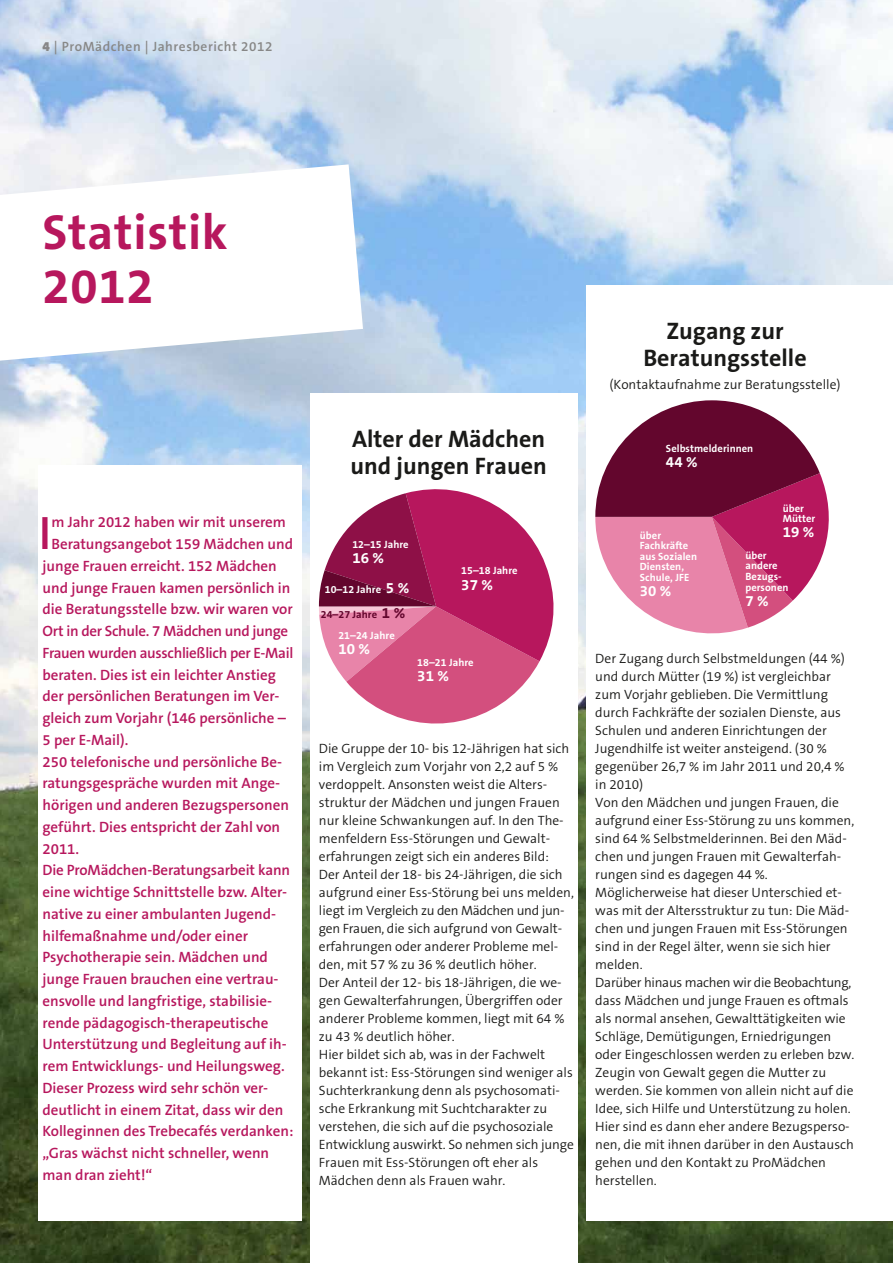
<style>
.page{position:relative;width:893px;height:1263px;background:#fff}
.page>*{position:absolute;margin:0;border:0;box-sizing:border-box;transform-origin:0 0}
.t1{font:700 49.5px/54px "The Sans CE B7";letter-spacing:.015em;color:#b7175d}
.t2{font:600 47.25px "The Sans CE B6";color:#b7175d}
.t3{font:700 24px/27px "The Sans CE B7";color:#1a1a18}
.t4{font:700 15.15px "The Sans CE B7";letter-spacing:.005em;color:#fff}
.t5{font:600 15px "The Sans CE B6";color:#b7175d}
.t6{font:600 15px "The Sans CE B6";letter-spacing:-.02em;color:#b7175d}
.t7{font:700 15px "The Sans CE B7";color:#fff}
.t8{font:300 13.5px/18px "The Sans CE B4";color:#1a1a18}
.t9{font:600 13.5px "The Sans CE B6";letter-spacing:.04em;color:#878786}
.t10{font:700 10.65px "The Sans CE B7";letter-spacing:.005em;color:#fff}
.t11{font:700 10.65px "The Sans CE B7";letter-spacing:.005em;color:#63062d}
.t12{font:700 10.5px/10.5px "The Sans CE B7";letter-spacing:.005em;color:#fff}
.s1{font-family:"The Sans CE B9";font-weight:900}
.s2{font-size:15.15px}
</style>
<div class="page">
<img style="left:0;top:0;width:893px;height:1263px">
<div style="left:587px;top:285px;width:306px;height:935px;background:#fff"></div>
<div style="left:310px;top:393px;width:268px;height:870px;background:#fff"></div>
<div style="left:38px;top:465px;width:264px;height:755px;background:#fff"></div>
<svg style="left:0;top:164px;width:363px;height:197px"></svg>
<svg style="left:319px;top:489px;width:234px;height:234px"></svg>
<svg style="left:595px;top:400px;width:234px;height:233px"></svg>
<p class="t9" style="left:43px;top:39px;width:231px"><span class="s1">4</span> | ProMädchen | Jahresbericht 2012</p>
<h1 class="t1" style="left:43px;top:208px;width:187px">Statistik<br>2012</h1>
<h2 class="t2" style="left:39px;top:507px;width:14px">I</h2>
<p class="t5" style="left:51px;top:514px;width:236px">m Jahr 2012 haben wir mit unserem</p>
<p class="t5" style="left:51px;top:536px;width:243px">Beratungsangebot 159 Mädchen und</p>
<p class="t5" style="left:43px;top:557px;width:236px">junge Frauen erreicht. 152 Mädchen</p>
<p class="t5" style="left:43px;top:579px;width:249px">und junge Frauen kamen persönlich in</p>
<p class="t5" style="left:43px;top:601px;width:252px">die Beratungsstelle bzw. wir waren vor</p>
<p class="t6" style="left:43px;top:623px;width:247px">Ort in der Schule. 7 Mädchen und junge</p>
<p class="t6" style="left:43px;top:644px;width:252px">Frauen wurden ausschließlich per E-Mail</p>
<p class="t5" style="left:43px;top:666px;width:235px">beraten. Dies ist ein leichter Anstieg</p>
<p class="t5" style="left:43px;top:688px;width:238px">der persönlichen Beratungen im Ver-</p>
<p class="t5" style="left:43px;top:710px;width:245px">gleich zum Vorjahr (146 persönliche –</p>
<p class="t5" style="left:43px;top:731px;width:87px">5 per E-Mail).</p>
<p class="t5" style="left:43px;top:753px;width:241px">250 telefonische und persönliche Be-</p>
<p class="t5" style="left:43px;top:775px;width:239px">ratungsgespräche wurden mit Ange-</p>
<p class="t5" style="left:43px;top:797px;width:248px">hörigen und anderen Bezugspersonen</p>
<p class="t5" style="left:43px;top:818px;width:239px">geführt. Dies entspricht der Zahl von</p>
<p class="t5" style="left:43px;top:840px;width:38px">2011.</p>
<p class="t5" style="left:43px;top:862px;width:249px">Die ProMädchen-Beratungsarbeit kann</p>
<p class="t5" style="left:43px;top:884px;width:246px">eine wichtige Schnittstelle bzw. Alter-</p>
<p class="t5" style="left:43px;top:905px;width:234px">native zu einer ambulanten Jugend-</p>
<p class="t5" style="left:43px;top:927px;width:207px">hilfemaßnahme und/oder einer</p>
<p class="t5" style="left:43px;top:949px;width:227px">Psychotherapie sein. Mädchen und</p>
<p class="t5" style="left:43px;top:971px;width:238px">junge Frauen brauchen eine vertrau-</p>
<p class="t5" style="left:43px;top:992px;width:231px">ensvolle und langfristige, stabilisie-</p>
<p class="t5" style="left:43px;top:1014px;width:227px">rende pädagogisch-therapeutische</p>
<p class="t5" style="left:43px;top:1036px;width:246px">Unterstützung und Begleitung auf ih-</p>
<p class="t5" style="left:43px;top:1058px;width:244px">rem Entwicklungs- und Heilungsweg.</p>
<p class="t5" style="left:43px;top:1079px;width:227px">Dieser Prozess wird sehr schön ver-</p>
<p class="t5" style="left:43px;top:1101px;width:242px">deutlicht in einem Zitat, dass wir den</p>
<p class="t5" style="left:43px;top:1123px;width:252px">Kolleginnen des Trebecafés verdanken:</p>
<p class="t5" style="left:43px;top:1145px;width:228px">„Gras wächst nicht schneller, wenn</p>
<p class="t5" style="left:43px;top:1166px;width:111px">man dran zieht!“</p>
<h3 class="t3" style="left:350px;top:427px;width:198px">Alter der Mädchen und jungen Frauen</h3>
<p class="t10" style="left:352px;top:539px;width:58px">12–15 Jahre</p>
<p class="t4" style="left:352px;top:550px;width:33px">16 %</p>
<p class="t10" style="left:325px;top:584px;width:86px">10–12 Jahre <span class="s2">5 %</span></p>
<p class="t11" style="left:321px;top:609px;width:86px">24–27 Jahre <span class="s2">1 %</span></p>
<p class="t10" style="left:338px;top:629px;width:58px">21–24 Jahre</p>
<p class="t4" style="left:338px;top:640px;width:33px">10 %</p>
<p class="t10" style="left:461px;top:565px;width:58px">15–18 Jahre</p>
<p class="t4" style="left:461px;top:576px;width:33px">37 %</p>
<p class="t10" style="left:417px;top:656px;width:58px">18–21 Jahre</p>
<p class="t4" style="left:417px;top:667px;width:33px">31 %</p>
<p class="t8" style="left:319px;top:740px;width:257px">Die Gruppe der 10- bis 12-Jährigen hat sich im Vergleich zum Vorjahr von 2,2 auf 5 % verdoppelt. Ansonsten weist die Alters&shy;struktur der Mädchen und jungen Frauen nur kleine Schwankungen auf. In den The&shy;menfeldern Ess-Störungen und Gewalt&shy;erfahrungen zeigt sich ein anderes Bild:<br>Der Anteil der 18- bis 24-Jährigen, die sich aufgrund einer Ess-Störung bei uns melden, liegt im Vergleich zu den Mädchen und jun&shy;gen Frauen, die sich aufgrund von Gewalt&shy;erfahrungen oder anderer Probleme mel&shy;den, mit 57 % zu 36 % deutlich höher.<br>Der Anteil der 12- bis 18-Jährigen, die we&shy;gen Gewalterfahrungen, Übergriffen oder anderer Probleme kommen, liegt mit 64 % zu 43 % deutlich höher.<br>Hier bildet sich ab, was in der Fachwelt bekannt ist: Ess-Störungen sind weniger als Suchterkrankung denn als psychosomati&shy;sche Erkrankung mit Suchtcharakter zu verstehen, die sich auf die psychosoziale Entwicklung auswirkt. So nehmen sich junge Frauen mit Ess-Störungen oft eher als Mädchen denn als Frauen wahr.</p>
<h3 class="t3" style="left:643px;top:319px;width:165px;text-align:center">Zugang zur<br>Beratungsstelle</h3>
<p class="t8" style="left:609px;top:376px;width:233px">(Kontaktaufnahme zur Beratungsstelle)</p>
<p class="t12" style="left:666px;top:443px;width:89px">Selbstmelderinnen</p>
<p class="t7" style="left:666px;top:453px;width:33px">44 %</p>
<p class="t12" style="left:640px;top:530px;width:59px">über<br>Fachkräfte aus Sozialen<br>Diensten,<br>Schule, JFE</p>
<p class="t7" style="left:640px;top:582px;width:33px">30 %</p>
<p class="t12" style="left:783px;top:503px;width:34px">über<br>Mütter</p>
<p class="t7" style="left:783px;top:524px;width:33px">19 %</p>
<p class="t12" style="left:745px;top:551px;width:45px">über andere<br>Bezugs&shy;personen</p>
<p class="t7" style="left:745px;top:592px;width:25px">7 %</p>
<p class="t8" style="left:595px;top:650px;width:261px">Der Zugang durch Selbstmeldungen (44 %) und durch Mütter (19 %) ist vergleichbar zum Vorjahr geblieben. Die Vermittlung durch Fachkräfte der sozialen Dienste, aus Schulen und anderen Einrichtungen der Jugendhilfe ist weiter ansteigend. (30 % gegenüber 26,7 % im Jahr 2011 und 20,4 % in 2010)<br>Von den Mädchen und jungen Frauen, die aufgrund einer Ess-Störung zu uns kommen, sind 64 % Selbstmelderinnen. Bei den Mäd&shy;chen und jungen Frauen mit Gewalterfah&shy;rungen sind es dagegen 44 %.<br>Möglicherweise hat dieser Unterschied et&shy;was mit der Altersstruktur zu tun: Die Mäd&shy;chen und jungen Frauen mit Ess-Störungen sind in der Regel älter, wenn sie sich hier melden.<br>Darüber hinaus machen wir die Beobachtung, dass Mädchen und junge Frauen es oftmals als normal ansehen, Gewalttätigkeiten wie Schläge, Demütigungen, Erniedrigungen oder Eingeschlossen werden zu erleben bzw.<br>Zeugin von Gewalt gegen die Mutter zu werden. Sie kommen von allein nicht auf die Idee, sich Hilfe und Unterstützung zu holen.<br>Hier sind es dann eher andere Bezugsperso&shy;nen, die mit ihnen darüber in den Austausch gehen und den Kontakt zu ProMädchen herstellen.</p>
</div>
